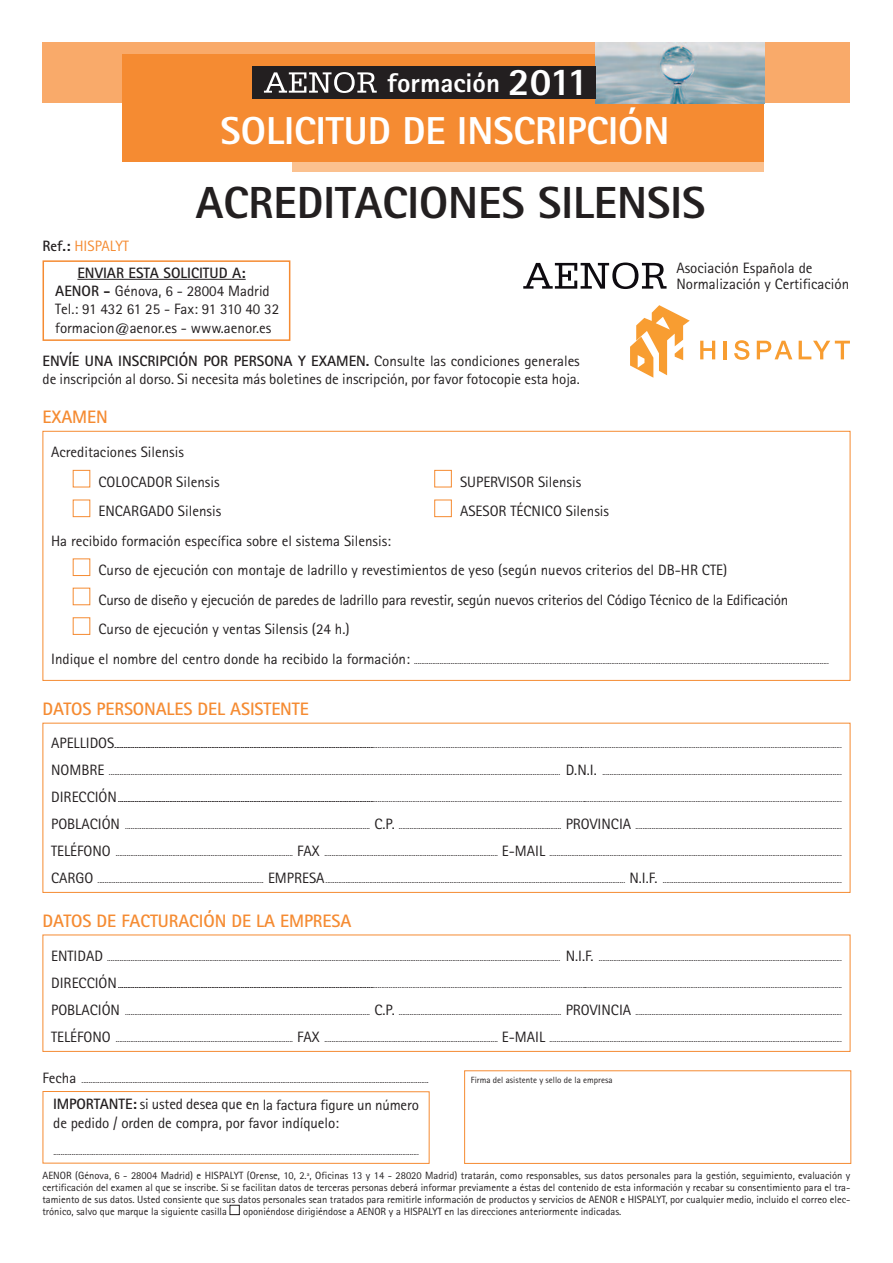
<style>
.page{position:relative;width:893px;height:1263px;background:#fff}
.page>*{position:absolute;margin:0;border:0;box-sizing:border-box;transform-origin:0 0}
.t1{font:800 45px "Agfa Rotis Sans Serif";color:#231f20}
.t2{font:800 39px "Agfa Rotis Sans Serif";color:#fff}
.t3{font:800 27px "Agfa Rotis Sans Serif";color:#fff}
.t4{font:700 18px "Agfa Rotis Sans Serif";letter-spacing:-.005em;color:#f58b32}
.t5{font:15px/18.5px "Agfa Rotis Sans Serif";color:#231f20}
.t6{font:700 15px/27px "Agfa Rotis Sans Serif";color:#231f20}
.t7{font:10.5px/12px "Agfa Rotis Sans Serif";color:#231f20;text-align:justify}
.t8{font:9px "Agfa Rotis Sans Serif";color:#231f20}
.s1{font-size:39px}
.s2{font-weight:400;color:#f58b32}
.s3{font-weight:700}
.s4{color:#fff}
.s5{font-size:15px}
</style>
<div class="page">
<div style="left:292px;top:43px;width:472px;height:129px;background:#fbc18f"></div>
<div style="left:43px;top:43px;width:807px;height:60px;background:#f9aa6a"></div>
<div style="left:43px;top:934px;width:807px;height:118px;border:1px solid #f58b32"></div>
<div style="left:43px;top:1091px;width:387px;height:73px;border:1px solid #f58b32"></div>
<div style="left:464px;top:1070px;width:387px;height:94px;border:1px solid #f58b32"></div>
<div style="left:43px;top:723px;width:807px;height:170px;border:1px solid #f58b32"></div>
<div style="left:43px;top:431px;width:807px;height:250px;border:1px solid #f58b32"></div>
<div style="left:122px;top:54px;width:642px;height:108px;background:#f58b32"></div>
<img style="left:596px;top:43px;width:168px;height:61px">
<div style="left:252px;top:66px;width:344px;height:33px;background:#231f20"></div>
<svg style="left:264px;top:72px;width:113px;height:21px"></svg>
<svg style="left:700px;top:341px;width:15px;height:18px"></svg>
<hr style="left:724px;top:341px;width:3px;height:18px;background:#f89d31">
<svg style="left:734px;top:340px;width:15px;height:20px"></svg>
<svg style="left:757px;top:341px;width:35px;height:18px"></svg>
<svg style="left:799px;top:341px;width:51px;height:18px"></svg>
<svg style="left:630px;top:305px;width:60px;height:73px"></svg>
<svg style="left:523px;top:263px;width:144px;height:26px"></svg>
<hr style="left:77px;top:279px;width:169px;height:1px;background:#231f20">
<div style="left:43px;top:260px;width:247px;height:81px;border:2px solid #f58b32"></div>
<h3 class="t3" style="left:387px;top:73px;width:203px">formación <span class="s1">2011</span></h3>
<h2 class="t2" style="left:221px;top:117px;width:450px">SOLICITUD DE INSCRIPCIÓN</h2>
<h1 class="t1" style="left:196px;top:187px;width:511px">ACREDITACIONES SILENSIS</h1>
<h3 class="t6" style="left:77px;top:234px;width:170px;text-indent:-35px">Ref.: <span class="s2">HISPALYT<br></span>ENVIAR ESTA SOLICITUD A:</h3>
<h3 class="t5" style="left:55px;top:283px;width:226px"><span class="s3">AENOR -</span> Génova, 6 - 28004 Madrid<br>Tel.: 91 432 61 25 - Fax: 91 310 40 32 formacion@aenor.es - www.aenor.es</h3>
<h3 class="t5" style="left:43px;top:353px;width:539px"><span class="s3">ENVÍE UNA INSCRIPCIÓN POR PERSONA Y EXAMEN.</span> Consulte las condiciones generales de inscripción al dorso. Si necesita más boletines de inscripción, por favor fotocopie esta hoja.</h3>
<h3 class="t5" style="left:676px;top:261px;width:174px;line-height:16.5px">Asociación Española de<br>Normalización y Certificación</h3>
<h3 class="t4" style="left:43px;top:410px;width:67px">EXAMEN</h3>
<h3 class="t5" style="left:51px;top:445px;width:134px">Acreditaciones Silensis</h3>
<h3 class="t5" style="left:72px;top:474px;width:149px"><span class="s4">■</span> COLOCADOR Silensis</h3>
<h3 class="t5" style="left:434px;top:474px;width:149px"><span class="s4">■</span> SUPERVISOR Silensis</h3>
<h3 class="t5" style="left:72px;top:504px;width:150px"><span class="s4">■</span> ENCARGADO Silensis</h3>
<h3 class="t5" style="left:434px;top:504px;width:177px"><span class="s4">■</span> ASESOR TÉCNICO Silensis</h3>
<h3 class="t5" style="left:51px;top:533px;width:342px">Ha recibido formación específica sobre el sistema Silensis:</h3>
<h3 class="t5" style="left:72px;top:563px;width:656px"><span class="s4">■</span> Curso de ejecución con montaje de ladrillo y revestimientos de yeso (según nuevos criterios del DB-HR CTE)</h3>
<h3 class="t5" style="left:72px;top:592px;width:717px"><span class="s4">■</span> Curso de diseño y ejecución de paredes de ladrillo para revestir, según nuevos criterios del Código Técnico de la Edificación</h3>
<h3 class="t5" style="left:72px;top:622px;width:279px"><span class="s4">■</span> Curso de ejecución y ventas Silensis (24 h.)</h3>
<p class="t8" style="left:51px;top:658px;width:779px"><span class="s5">Indique el nombre del centro donde ha recibido la formación:</span> ...................................................................................................................................................................................................................................</p>
<h3 class="t4" style="left:43px;top:702px;width:268px">DATOS PERSONALES DEL ASISTENTE</h3>
<h3 class="t5" style="left:51px;top:735px;width:65px">APELLIDOS</h3>
<p class="t8" style="left:115px;top:742px;width:729px">..............................................................................................................................................................................................................................................................................................................................................................................................................</p>
<p class="t8" style="left:51px;top:769px;width:792px"><span class="s5">NOMBRE</span> ....................................................................................................................................................................................................................................................... <span class="s5">D.N.I.</span> ...................................................................................................................................</p>
<h3 class="t5" style="left:51px;top:789px;width:67px">DIRECCIÓN</h3>
<p class="t8" style="left:118px;top:796px;width:725px">............................................................................................................................................................................................................................................................................................................................................................................................................</p>
<p class="t8" style="left:51px;top:823px;width:792px"><span class="s5">POBLACIÓN</span> ...................................................................................................................................... <span class="s5">C.P.</span> ......................................................................................... <span class="s5">PROVINCIA</span> .................................................................................................................</p>
<p class="t8" style="left:51px;top:850px;width:792px"><span class="s5">TELÉFONO</span> ................................................................................................. <span class="s5">FAX</span> ............................................................................................... <span class="s5">E-MAIL</span> ................................................................................................................................................................</p>
<p class="t8" style="left:51px;top:877px;width:792px"><span class="s5">CARGO</span> ........................................................................................... <span class="s5">EMPRESA</span>.................................................................................................................................................................... <span class="s5">N.I.F.</span> ..................................................................................................</p>
<h3 class="t4" style="left:43px;top:914px;width:310px">DATOS DE FACTURACIÓN DE LA EMPRESA</h3>
<p class="t8" style="left:51px;top:955px;width:792px"><span class="s5">ENTIDAD</span> ........................................................................................................................................................................................................................................................ <span class="s5">N.I.F.</span> .....................................................................................................................................</p>
<h3 class="t5" style="left:51px;top:975px;width:67px">DIRECCIÓN</h3>
<p class="t8" style="left:118px;top:982px;width:725px">............................................................................................................................................................................................................................................................................................................................................................................................................</p>
<p class="t8" style="left:51px;top:1009px;width:792px"><span class="s5">POBLACIÓN</span> ...................................................................................................................................... <span class="s5">C.P.</span> ......................................................................................... <span class="s5">PROVINCIA</span> .................................................................................................................</p>
<p class="t8" style="left:51px;top:1036px;width:792px"><span class="s5">TELÉFONO</span> ................................................................................................. <span class="s5">FAX</span> ............................................................................................... <span class="s5">E-MAIL</span> ................................................................................................................................................................</p>
<p class="t8" style="left:43px;top:1077px;width:388px"><span class="s5">Fecha</span> ..............................................................................................................................................................................................</p>
<p class="t8" style="left:471px;top:1076px;width:143px">Firma del asistente y sello de la empresa</p>
<h3 class="t5" style="left:53px;top:1097px;width:367px"><span class="s3">IMPORTANTE:</span> si usted desea que en la factura figure un número de pedido / orden de compra, por favor indíquelo:</h3>
<p class="t8" style="left:53px;top:1149px;width:367px">........................................................................................................................................................................................................</p>
<p class="t7" style="left:42px;top:1170px;width:809px">AENOR (Génova, 6 - 28004 Madrid) e HISPALYT (Orense, 10, 2.ª, Oficinas 13 y 14 - 28020 Madrid) tratarán, como responsables, sus datos personales para la gestión, seguimiento, evaluación y certificación del examen al que se inscribe. Si se facilitan datos de terceras personas deberá informar previamente a éstas del contenido de esta información y recabar su consentimiento para el tra&shy;tamiento de sus datos. Usted consiente que sus datos personales sean tratados para remitirle información de productos y servicios de AENOR e HISPALYT, por cualquier medio, incluido el correo elec&shy;trónico, salvo que marque la siguiente casilla <span class="s4">■</span> oponiéndose dirigiéndose a AENOR y a HISPALYT en las direcciones anteriormente indicadas.</p>
</div>
